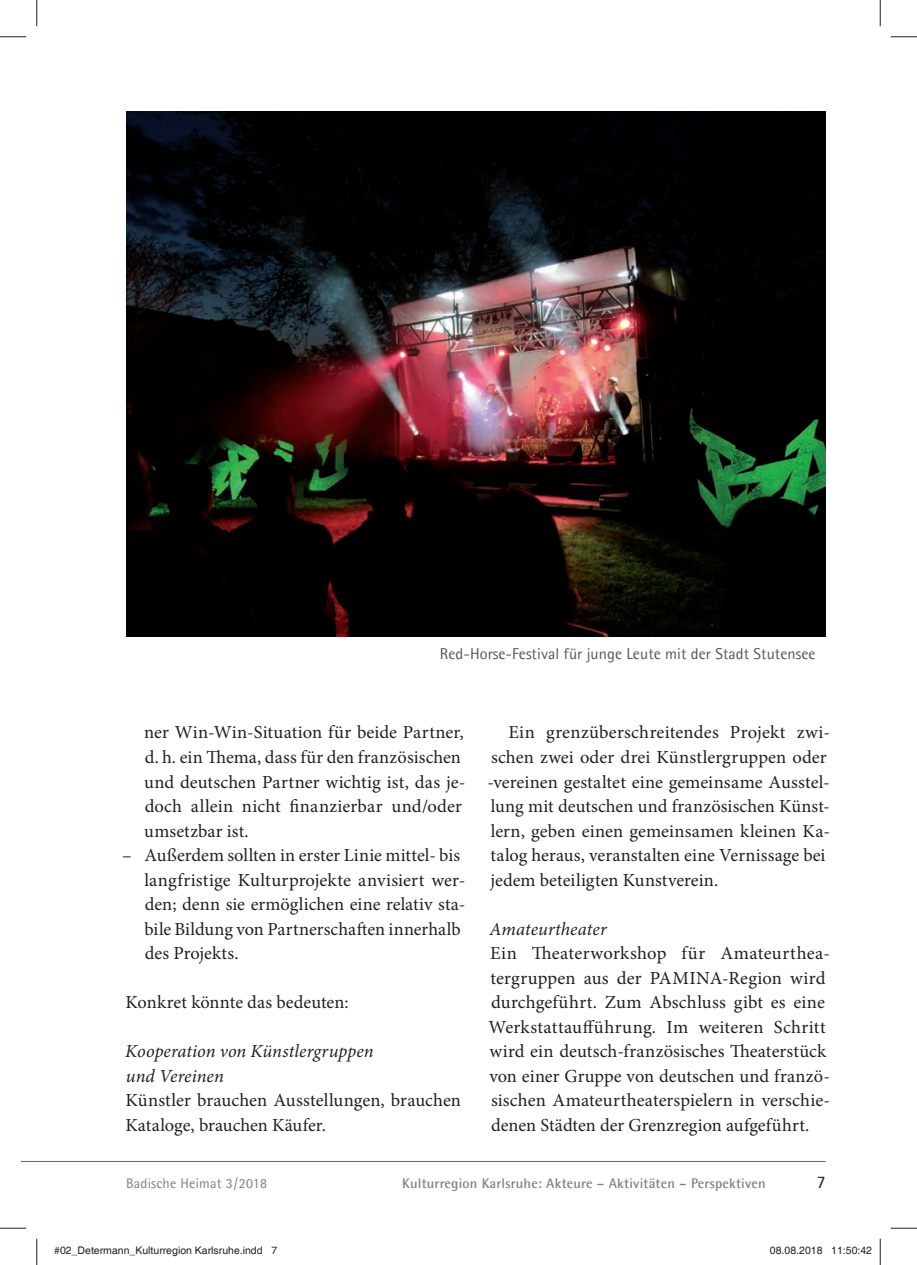
<style>
.page{position:relative;width:917px;height:1265px;background:#fff}
.page>*{position:absolute;margin:0;border:0;box-sizing:border-box;transform-origin:0 0}
.t1{font:18.38px/24.5px "Minion Pro";letter-spacing:.005em;color:#231f20}
.t2{font:italic 18.38px/24.5px "Minion Pro";color:#231f20}
.t3{font:17.5px "Agfa Rotis Semisans";color:#231f20}
.t4{font:15.75px "Agfa Rotis Semisans";letter-spacing:.005em;color:#57585a}
.t5{font:700 14px "Agfa Rotis Semisans";letter-spacing:.015em;color:#808285}
.t6{font:14px "Agfa Rotis Semisans";letter-spacing:.015em;color:#808285}
.t7{font:10.5px "Helvetica";color:#231f20}
</style>
<div class="page">
<hr style="left:22px;top:1160px;width:803px;height:1px;background:#636366">
<img style="left:126px;top:111px;width:699px;height:525px">
<svg style="left:0;top:36px;width:26px;height:1px"></svg>
<svg style="left:891px;top:36px;width:26px;height:1px"></svg>
<svg style="left:0;top:1227px;width:26px;height:1px"></svg>
<svg style="left:891px;top:1227px;width:26px;height:1px"></svg>
<svg style="left:36px;top:0;width:1px;height:26px"></svg>
<svg style="left:36px;top:1238px;width:1px;height:26px"></svg>
<svg style="left:880px;top:0;width:1px;height:26px"></svg>
<svg style="left:880px;top:1238px;width:1px;height:26px"></svg>
<p class="t4" style="left:440px;top:644px;width:377px">Red-Horse-Festival für junge Leute mit der Stadt Stutensee</p>
<p class="t1" style="left:144px;top:721px;width:323px">ner Win-Win-Situation für beide Partner, d. h. ein Thema, dass für den französischen und deutschen Partner wichtig ist, das je&shy;doch allein nicht finanzierbar und/oder umsetzbar ist.</p>
<p class="t1" style="left:144px;top:844px;width:322px;text-indent:-22px">– Außerdem sollten in erster Linie mittel- bis langfristige Kulturprojekte anvisiert wer&shy;den; denn sie ermöglichen eine relativ sta&shy;bile Bildung von Partnerschaften innerhalb des Projekts.</p>
<p class="t1" style="left:125px;top:991px;width:225px">Konkret könnte das bedeuten:</p>
<p class="t2" style="left:125px;top:1040px;width:250px">Kooperation von Künstlergruppen und Vereinen</p>
<p class="t1" style="left:125px;top:1089px;width:337px">Künstler brauchen Ausstellungen, brauchen<br>Kataloge, brauchen Käufer.</p>
<p class="t1" style="left:487px;top:721px;width:344px;text-indent:21px">Ein grenzüberschreitendes Projekt zwi&shy;schen zwei oder drei Künstlergruppen oder -vereinen gestaltet eine gemeinsame Ausstel&shy;lung mit deutschen und französischen Künst&shy;lern, geben einen gemeinsamen kleinen Ka&shy;talog heraus, veranstalten eine Vernissage bei jedem beteiligten Kunstverein.</p>
<p class="t2" style="left:489px;top:917px;width:119px">Amateurtheater</p>
<p class="t1" style="left:488px;top:942px;width:343px">Ein Theaterworkshop für Amateurthea&shy;tergruppen aus der PAMINA-Region wird durchgeführt. Zum Abschluss gibt es eine Werkstattaufführung. Im weiteren Schritt wird ein deutsch-französisches Theaterstück von einer Gruppe von deutschen und franzö&shy;sischen Amateurtheaterspielern in verschie&shy;denen Städten der Grenzregion aufgeführt.</p>
<p class="t6" style="left:126px;top:1174px;width:142px">Badische Heimat 3 / 2018</p>
<p class="t5" style="left:402px;top:1174px;width:365px">Kulturregion Karlsruhe: Akteure – Aktivitäten – Perspektiven</p>
<p class="t3" style="left:817px;top:1171px;width:10px">7</p>
<p class="t7" style="left:54px;top:1244px;width:224px">#02_Determann_Kulturregion Karlsruhe.indd 7</p>
<p class="t7" style="left:770px;top:1244px;width:104px">08.08.2018 11:50:42</p>
</div>
